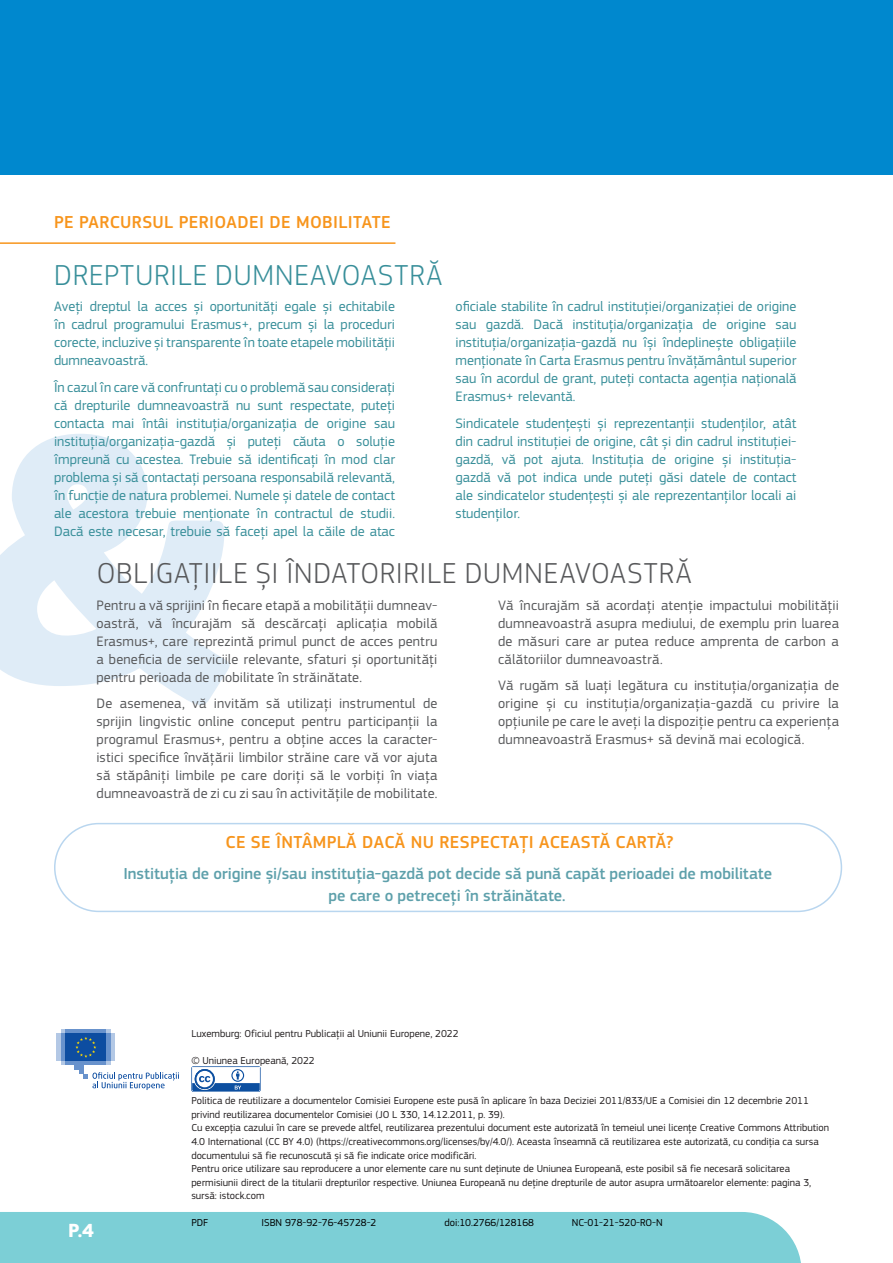
<style>
.page{position:relative;width:893px;height:1263px;background:#fff}
.page>*{position:absolute;margin:0;border:0;box-sizing:border-box;transform-origin:0 0}
.Title_2{font:300 30px "EC Square Sans Pro";letter-spacing:.02em;color:#57585a}
.Title_1{font:300 30px "EC Square Sans Pro";letter-spacing:.03em;color:#378e99}
.t1{font:700 19.8px "EC Square Sans Pro";color:#fff}
.chapter{font:500 18px "EC Square Sans Pro";letter-spacing:.02em;color:#f7951d}
.body_entitl{font:500 18px "EC Square Sans Pro";letter-spacing:.02em;color:#f7951d}
.intro{font:500 16.5px "EC Square Sans Pro";color:#5ea0ab}
.body_entitl-2{font:14.25px/18px "EC Square Sans Pro";color:#378e99;text-align:justify}
.body_Oblig{font:14.25px/18px "EC Square Sans Pro";letter-spacing:.015em;color:#57585a;text-align:justify}
.t2{font:10.5px/13.5px "EC Square Sans Pro";color:#231f20}
.t3{font:10.5px "EC Square Sans Pro";color:#000}
</style>
<div class="page">
<svg style="left:0;top:434px;width:230px;height:271px;fill:#dfecf7"></svg>
<hr style="left:0;top:242px;width:395px;height:2px;background:#f7951d">
<div style="left:0;top:1212px;width:801px;height:51px;background:#7ccfd6"></div>
<svg style="left:191px;top:1066px;width:70px;height:26px"></svg>
<svg style="left:61px;top:1061px;width:50px;height:4px"></svg>
<svg style="left:61px;top:1029px;width:50px;height:4px"></svg>
<hr style="left:66px;top:1029px;width:40px;height:4px;background:#6892cc">
<hr style="left:66px;top:1061px;width:40px;height:4px;background:#6892cc">
<div style="left:106px;top:1033px;width:5px;height:28px;background:#6892cc"></div>
<hr style="left:111px;top:1033px;width:4px;height:28px;background:#b3c8e5">
<div style="left:61px;top:1033px;width:5px;height:28px;background:#6892cc"></div>
<hr style="left:57px;top:1033px;width:4px;height:28px;background:#b3c8e5">
<div style="left:75px;top:1061px;width:9px;height:9px;background:#6892cc"></div>
<div style="left:79px;top:1061px;width:5px;height:13px;background:#6892cc"></div>
<div style="left:66px;top:1033px;width:40px;height:28px;background:#0d4da1"></div>
<svg style="left:75px;top:1037px;width:21px;height:20px"></svg>
<svg style="left:84px;top:1072px;width:95px;height:18px"></svg>
<div style="left:0;top:0;width:893px;height:174px;background:#0088ce"></div>
<div style="left:54px;top:823px;width:788px;height:89px;border:2px solid #b9d6ef;border-radius:44px"></div>
<p class="body_entitl" style="left:54px;top:212px;width:338px">PE PARCURSUL PERIOADEI DE MOBILITATE</p>
<h1 class="Title_1" style="left:54px;top:257px;width:390px">DREPTURILE DUMNEAVOASTRĂ</h1>
<p class="body_entitl-2" style="left:54px;top:297px;width:342px">Aveți dreptul la acces și oportunități egale și echitabile în cadrul programului Erasmus+, precum și la proceduri corecte, incluzive și transparente în toate etapele mobilității dumneavoastră.</p>
<p class="body_entitl-2" style="left:54px;top:378px;width:342px">În cazul în care vă confruntați cu o problemă sau considerați că drepturile dumneavoastră nu sunt respectate, puteți contacta mai întâi instituția/organizația de origine sau instituția/organizația-gazdă și puteți căuta o soluție împreună cu acestea. Trebuie să identificați în mod clar problema și să contactați persoana responsabilă relevantă, în funcție de natura problemei. Numele și datele de contact ale acestora trebuie menționate în contractul de studii.<br>Dacă este necesar, trebuie să faceți apel la căile de atac</p>
<p class="body_entitl-2" style="left:455px;top:297px;width:342px">oficiale stabilite în cadrul instituției/organizației de origine sau gazdă. Dacă instituția/organizația de origine sau instituția/organizația-gazdă nu își îndeplinește obligațiile menționate în Carta Erasmus pentru învățământul superior sau în acordul de grant, puteți contacta agenția națională Erasmus+ relevantă.</p>
<p class="body_entitl-2" style="left:455px;top:414px;width:342px">Sindicatele studențești și reprezentanții studenților, atât din cadrul instituției de origine, cât și din cadrul instituției&shy;gazdă, vă pot ajuta. Instituția de origine și instituția&shy;gazdă vă pot indica unde puteți găsi datele de contact ale sindicatelor studențești și ale reprezentanților locali ai studenților.</p>
<h1 class="Title_2" style="left:97px;top:556px;width:597px">OBLIGAȚIILE ȘI ÎNDATORIRILE DUMNEAVOASTRĂ</h1>
<p class="body_Oblig" style="left:97px;top:596px;width:342px">Pentru a vă sprijini în fiecare etapă a mobilității dumneav&shy;oastră, vă încurajăm să descărcați aplicația mobilă Erasmus+, care reprezintă primul punct de acces pentru a beneficia de serviciile relevante, sfaturi și oportunități pentru perioada de mobilitate în străinătate.</p>
<p class="body_Oblig" style="left:97px;top:695px;width:342px">De asemenea, vă invităm să utilizați instrumentul de sprijin lingvistic online conceput pentru participanții la programul Erasmus+, pentru a obține acces la caracter&shy;istici specifice învățării limbilor străine care vă vor ajuta să stăpâniți limbile pe care doriți să le vorbiți în viața dumneavoastră de zi cu zi sau în activitățile de mobilitate.</p>
<p class="body_Oblig" style="left:498px;top:596px;width:342px">Vă încurajăm să acordați atenție impactului mobilității dumneavoastră asupra mediului, de exemplu prin luarea de măsuri care ar putea reduce amprenta de carbon a călătoriilor dumneavoastră.</p>
<p class="body_Oblig" style="left:498px;top:677px;width:342px">Vă rugăm să luați legătura cu instituția/organizația de origine și cu instituția/organizația-gazdă cu privire la opțiunile pe care le aveți la dispoziție pentru ca experiența dumneavoastră Erasmus+ să devină mai ecologică.</p>
<p class="chapter" style="left:226px;top:831px;width:450px">CE SE ÎNTÂMPLĂ DACĂ NU RESPECTAȚI ACEASTĂ CARTĂ?</p>
<p class="intro" style="left:123px;top:863px;width:650px">Instituția de origine și/sau instituția-gazdă pot decide să pună capăt perioadei de mobilitate</p>
<p class="intro" style="left:328px;top:886px;width:239px">pe care o petreceți în străinătate.</p>
<h2 class="t1" style="left:68px;top:1218px;width:28px">P.4</h2>
<p class="t2" style="left:191px;top:1027px;width:269px">Luxemburg: Oficiul pentru Publicații al Uniunii Europene, 2022</p>
<p class="t2" style="left:191px;top:1054px;width:125px">© Uniunea Europeană, 2022</p>
<p class="t2" style="left:191px;top:1094px;width:639px">Politica de reutilizare a documentelor Comisiei Europene este pusă în aplicare în baza Deciziei 2011/833/UE a Comisiei din 12 decembrie 2011 privind reutilizarea documentelor Comisiei (JO L 330, 14.12.2011, p. 39).<br>Cu excepția cazului în care se prevede altfel, reutilizarea prezentului document este autorizată în temeiul unei licențe Creative Commons Attribution 4.0 International (CC BY 4.0) (https://creativecommons.org/licenses/by/4.0/). Aceasta înseamnă că reutilizarea este autorizată, cu condiția ca sursa documentului să fie recunoscută și să fie indicate orice modificări.<br>Pentru orice utilizare sau reproducere a unor elemente care nu sunt deținute de Uniunea Europeană, este posibil să fie necesară solicitarea permisiunii direct de la titularii drepturilor respective. Uniunea Europeană nu deține drepturile de autor asupra următoarelor elemente: pagina 3, sursă: istock.com</p>
<p class="t3" style="left:191px;top:1216px;width:18px">PDF</p>
<p class="t3" style="left:261px;top:1216px;width:116px">ISBN 978-92-76-45728-2</p>
<p class="t3" style="left:444px;top:1216px;width:91px">doi:10.2766/128168</p>
<p class="t3" style="left:572px;top:1216px;width:92px">NC-01-21-520-RO-N</p>
</div>
